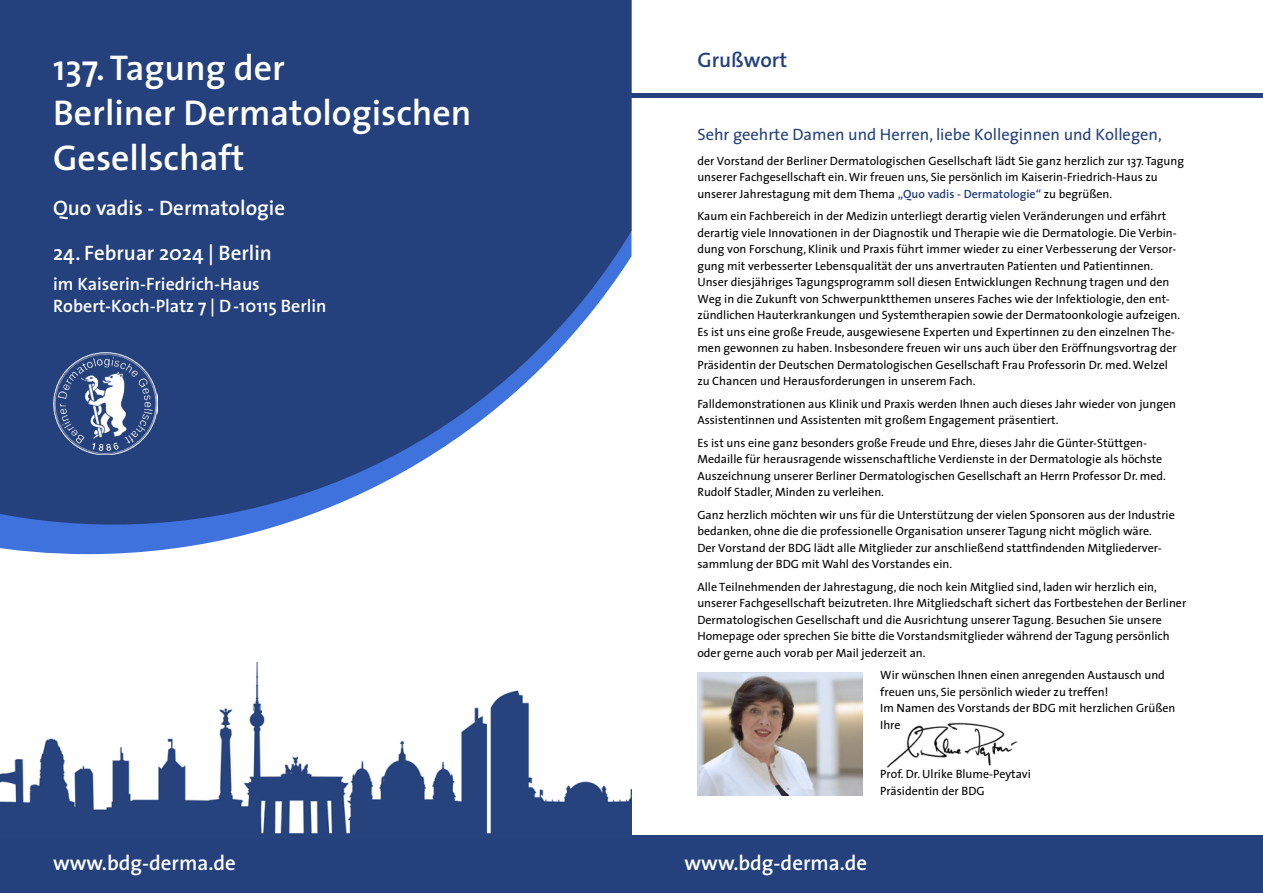
<style>
.page{position:relative;width:1263px;height:893px;background:#fff}
.page>*{position:absolute;margin:0;border:0;box-sizing:border-box;transform-origin:0 0}
.t1{font:600 36px/45px "The Sans";color:#fff}
.t2{font:600 21px "The Sans";color:#fff}
.t3{font:600 21px "The Sans";color:#24417d}
.t4{font:600 18px "The Sans";color:#fff}
.t5{font:16.5px "The Sans";color:#24417d}
.t6{font:12px/16.5px "The Sans";color:#000}
.s1{font-weight:600;color:#24417d}
</style>
<div class="page">
<img style="left:886px;top:722px;width:132px;height:46px">
<div style="left:631px;top:836px;width:632px;height:57px;background:#24417d"></div>
<img style="left:697px;top:672px;width:165px;height:123px">
<hr style="left:627px;top:94px;width:636px;height:4px;background:#24417d">
<svg style="left:0;top:525px;width:280px;height:29px;fill:#3f72dd"></svg>
<svg style="left:0;top:0;width:631px;height:525px;fill:#24417d"></svg>
<img style="left:53px;top:352px;width:104px;height:102px">
<div style="left:0;top:836px;width:631px;height:57px;background:#24417d"></div>
<img style="left:0;top:662px;width:631px;height:174px">
<p class="t1" style="left:53px;top:44px;width:233px">137. Tagung der</p>
<p class="t1" style="left:53px;top:89px;width:420px">Berliner Dermatologischen<br>Gesellschaft</p>
<p class="t2" style="left:53px;top:191px;width:233px">Quo vadis - Dermatologie</p>
<p class="t2" style="left:53px;top:236px;width:220px">24. Februar 2024 | Berlin</p>
<p class="t4" style="left:53px;top:269px;width:208px">im Kaiserin-Friedrich-Haus</p>
<p class="t4" style="left:53px;top:291px;width:275px">Robert-Koch-Platz 7 | D-10115 Berlin</p>
<p class="t2" style="left:53px;top:845px;width:184px">www.bdg-derma.de</p>
<p class="t3" style="left:697px;top:42px;width:91px">Grußwort</p>
<p class="t5" style="left:697px;top:121px;width:466px">Sehr geehrte Damen und Herren, liebe Kolleginnen und Kollegen,</p>
<p class="t6" style="left:697px;top:152px;width:488px">der Vorstand der Berliner Dermatologischen Gesellschaft lädt Sie ganz herzlich zur 137. Tagung unserer Fachgesellschaft ein. Wir freuen uns, Sie persönlich im Kaiserin-Friedrich-Haus zu unserer Jahrestagung mit dem Thema <span class="s1">„Quo vadis - Dermatologie“</span> zu begrüßen.</p>
<p class="t6" style="left:697px;top:208px;width:481px">Kaum ein Fachbereich in der Medizin unterliegt derartig vielen Veränderungen und erfährt derartig viele Innovationen in der Diagnostik und Therapie wie die Dermatologie. Die Verbin&shy;dung von Forschung, Klinik und Praxis führt immer wieder zu einer Verbesserung der Versor&shy;gung mit verbesserter Lebensqualität der uns anvertrauten Patienten und Patientinnen.</p>
<p class="t6" style="left:697px;top:274px;width:484px">Unser diesjähriges Tagungsprogramm soll diesen Entwicklungen Rechnung tragen und den Weg in die Zukunft von Schwerpunktthemen unseres Faches wie der Infektiologie, den ent&shy;zündlichen Hauterkrankungen und Systemtherapien sowie der Dermatoonkologie aufzeigen.<br>Es ist uns eine große Freude, ausgewiesene Experten und Expertinnen zu den einzelnen The&shy;men gewonnen zu haben. Insbesondere freuen wir uns auch über den Eröffnungsvortrag der Präsidentin der Deutschen Dermatologischen Gesellschaft Frau Professorin Dr. med. Welzel zu Chancen und Herausforderungen in unserem Fach.</p>
<p class="t6" style="left:697px;top:395px;width:480px">Falldemonstrationen aus Klinik und Praxis werden Ihnen auch dieses Jahr wieder von jungen<br>Assistentinnen und Assistenten mit großem Engagement präsentiert.</p>
<p class="t6" style="left:697px;top:434px;width:470px">Es ist uns eine ganz besonders große Freude und Ehre, dieses Jahr die Günter-Stüttgen-Medaille für herausragende wissenschaftliche Verdienste in der Dermatologie als höchste Auszeichnung unserer Berliner Dermatologischen Gesellschaft an Herrn Professor Dr. med.<br>Rudolf Stadler, Minden zu verleihen.</p>
<p class="t6" style="left:697px;top:506px;width:479px">Ganz herzlich möchten wir uns für die Unterstützung der vielen Sponsoren aus der Industrie bedanken, ohne die die professionelle Organisation unserer Tagung nicht möglich wäre.</p>
<p class="t6" style="left:697px;top:539px;width:466px">Der Vorstand der BDG lädt alle Mitglieder zur anschließend stattfindenden Mitgliederver&shy;sammlung der BDG mit Wahl des Vorstandes ein.</p>
<p class="t6" style="left:697px;top:578px;width:490px">Alle Teilnehmenden der Jahrestagung, die noch kein Mitglied sind, laden wir herzlich ein, unserer Fachgesellschaft beizutreten. Ihre Mitgliedschaft sichert das Fortbestehen der Berliner Dermatologischen Gesellschaft und die Ausrichtung unserer Tagung. Besuchen Sie unsere Homepage oder sprechen Sie bitte die Vorstandsmitglieder während der Tagung persönlich oder gerne auch vorab per Mail jederzeit an.</p>
<p class="t6" style="left:880px;top:667px;width:297px">Wir wünschen Ihnen einen anregenden Austausch und freuen uns, Sie persönlich wieder zu treffen!<br>Im Namen des Vorstands der BDG mit herzlichen Grüßen</p>
<p class="t6" style="left:880px;top:716px;width:22px">Ihre</p>
<p class="t6" style="left:880px;top:766px;width:152px">Prof. Dr. Ulrike Blume-Peytavi</p>
<p class="t6" style="left:880px;top:782px;width:106px">Präsidentin der BDG</p>
<p class="t2" style="left:685px;top:845px;width:184px">www.bdg-derma.de</p>
</div>
